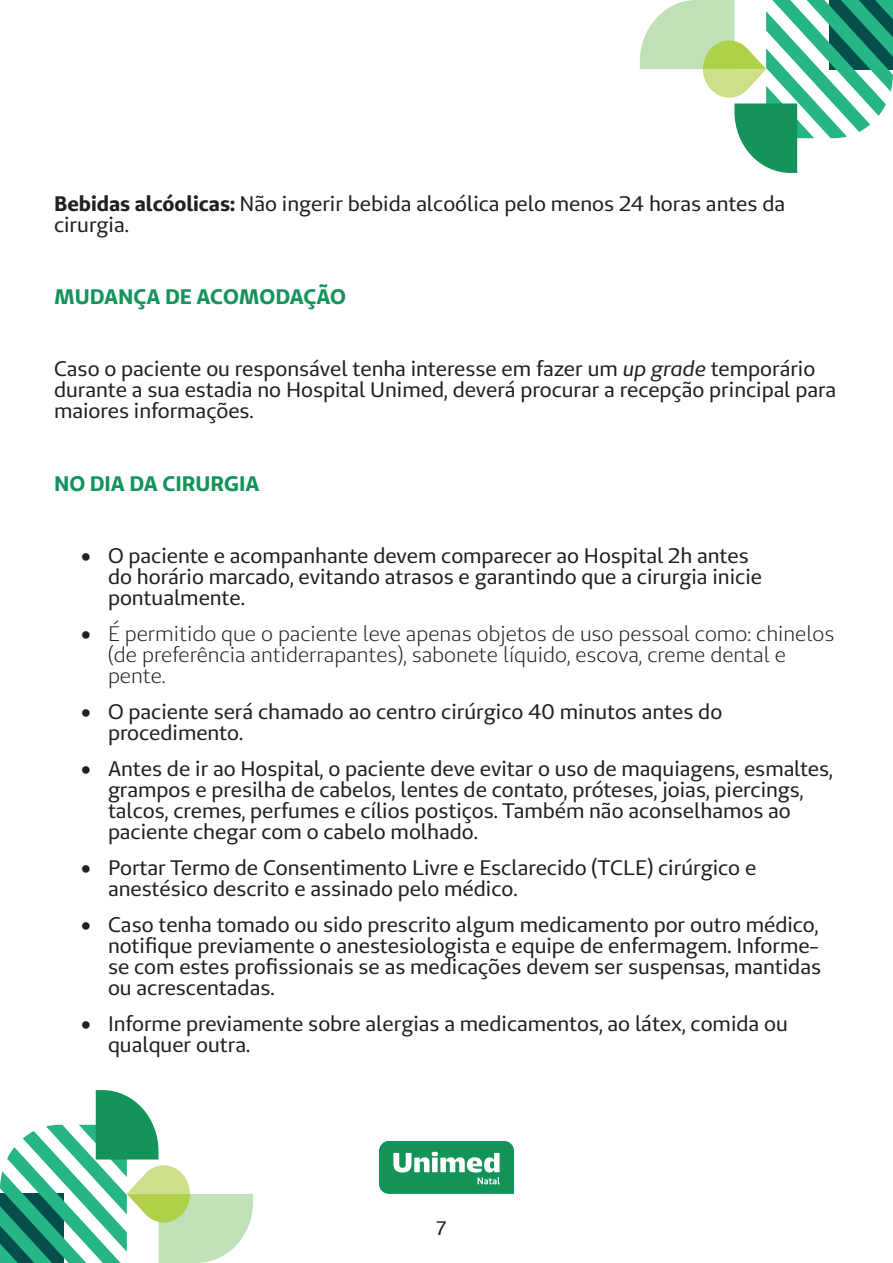
<style>
.page{position:relative;width:893px;height:1263px;background:#fff}
.page>*{position:absolute;margin:0;border:0;box-sizing:border-box;transform-origin:0 0}
.t1{font:21px/21px "Unimed Sans";color:#231f20}
.t2{font:21px/21px "Unimed Sans";color:#231f20}
.t3{font:700 21px "Unimed Sans";color:#14935b}
.t4{font:19.5px "Unimed Sans";color:#231f20}
.s1{font-weight:700}
.s2{font-style:italic}
</style>
<div class="page">
<svg style="left:640px;top:0;width:253px;height:173px"></svg>
<svg style="left:0;top:1090px;width:253px;height:173px"></svg>
<svg style="left:379px;top:1141px;width:135px;height:53px;background:#3ea677"></svg>
<p class="t1" style="left:54px;top:193px;width:733px"><span class="s1">Bebidas alcóolicas:</span> Não ingerir bebida alcoólica pelo menos 24 horas antes da cirurgia.</p>
<p class="t3" style="left:54px;top:283px;width:294px">MUDANÇA DE ACOMODAÇÃO</p>
<p class="t1" style="left:54px;top:358px;width:784px">Caso o paciente ou responsável tenha interesse em fazer um <span class="s2">up grade</span> temporário durante a sua estadia no Hospital Unimed, deverá procurar a recepção principal para maiores informações.</p>
<p class="t3" style="left:54px;top:469px;width:207px">NO DIA DA CIRURGIA</p>
<p class="t1" style="left:108px;top:544px;width:656px;text-indent:-27px">• O paciente e acompanhante devem comparecer ao Hospital 2h antes do horário marcado, evitando atrasos e garantindo que a cirurgia inicie pontualmente.</p>
<p class="t2" style="left:108px;top:622px;width:728px;text-indent:-27px">• É permitido que o paciente leve apenas objetos de uso pessoal como: chinelos (de preferência antiderrapantes), sabonete líquido, escova, creme dental e pente.</p>
<p class="t1" style="left:108px;top:700px;width:616px;text-indent:-27px">• O paciente será chamado ao centro cirúrgico 40 minutos antes do procedimento.</p>
<p class="t1" style="left:108px;top:757px;width:726px;text-indent:-27px">• Antes de ir ao Hospital, o paciente deve evitar o uso de maquiagens, esmaltes, grampos e presilha de cabelos, lentes de contato, próteses, joias, piercings, talcos, cremes, perfumes e cílios postiços. Também não aconselhamos ao paciente chegar com o cabelo molhado.</p>
<p class="t1" style="left:108px;top:856px;width:650px;text-indent:-27px">• Portar Termo de Consentimento Livre e Esclarecido (TCLE) cirúrgico e anestésico descrito e assinado pelo médico.</p>
<p class="t1" style="left:108px;top:913px;width:715px;text-indent:-27px">• Caso tenha tomado ou sido prescrito algum medicamento por outro médico, notifique previamente o anestesiologista e equipe de enfermagem. Informe&shy;se com estes profissionais se as medicações devem ser suspensas, mantidas ou acrescentadas.</p>
<p class="t1" style="left:108px;top:1012px;width:681px;text-indent:-27px">• Informe previamente sobre alergias a medicamentos, ao látex, comida ou qualquer outra.</p>
<p class="t4" style="left:437px;top:1216px;width:11px">7</p>
</div>
